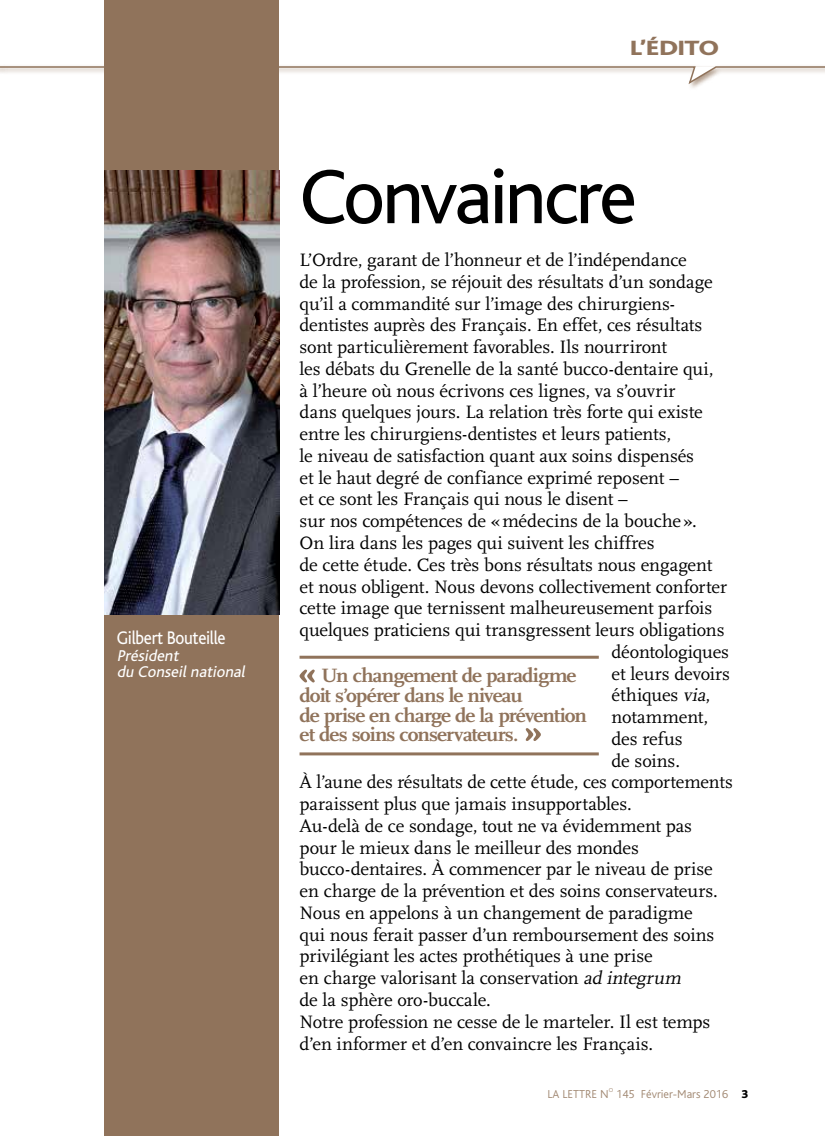
<style>
.page{position:relative;width:825px;height:1136px;background:#fff}
.page>*{position:absolute;margin:0;border:0;box-sizing:border-box;transform-origin:0 0}
.t1{font:80.55px "Bliss";letter-spacing:-.04em;color:#000}
.t2{font:800 21.6px "Bliss";letter-spacing:-.01em;color:#90735b;scale:1.25 1}
.t3{font:700 20.1px/19.5px "Scala";letter-spacing:-.04em;color:#90735b;scale:1.06 1}
.t4{font:19.05px "Bliss";letter-spacing:-.02em;color:#fff;scale:.9 1}
.t5{font:18.75px "Scala";letter-spacing:-.005em;color:#000}
.t6{font:italic 16.35px/16.4px "Bliss";color:#fff}
.t7{font:300 12px "Bliss";color:#a18872}
.t8{font:800 12px "Bliss";color:#000}
.t9{font:300 6px "Bliss";color:#a18872}
.s1{font-style:italic}
</style>
<div class="page">
<div style="left:104px;top:0;width:175px;height:1135px;background:#90735b"></div>
<hr style="left:300px;top:655px;width:299px;height:3px;background:#90735b">
<svg style="left:300px;top:669px;width:15px;height:13px"></svg>
<svg style="left:526px;top:728px;width:15px;height:13px"></svg>
<hr style="left:300px;top:752px;width:299px;height:3px;background:#90735b">
<img style="left:104px;top:170px;width:175px;height:444px">
<div style="left:0;top:65px;width:825px;height:26px;background:#90735b;opacity:.7"></div>
<svg style="left:0;top:65px;width:825px;height:21px"></svg>
<p class="t4" style="left:117px;top:628px;width:122px">Gilbert Bouteille</p>
<p class="t6" style="left:117px;top:647px;width:133px">Président<br>du Conseilnational</p>
<p class="t2" style="left:630px;top:37px;width:72px">L’ÉDITO</p>
<p class="t1" style="left:300px;top:154px;width:339px">Convaincre</p>
<p class="t5" style="left:300px;top:250px;width:389px">L’Ordre, garant de l’honneur et de l’indépendance</p>
<p class="t5" style="left:300px;top:271px;width:415px">de la profession, se réjouit des résultats d’un sondage</p>
<p class="t5" style="left:300px;top:293px;width:377px">qu’il a commandité sur l’image des chirurgiens-</p>
<p class="t5" style="left:300px;top:315px;width:404px">dentistes auprès des Français. En effet, ces résultats</p>
<p class="t5" style="left:300px;top:337px;width:369px">sont particulièrement favorables. Ils nourriront</p>
<p class="t5" style="left:300px;top:358px;width:415px">les débats du Grenelle de la santé bucco-dentaire qui,</p>
<p class="t5" style="left:300px;top:380px;width:377px">à l’heure où nous écrivons ces lignes, va s’ouvrir</p>
<p class="t5" style="left:300px;top:402px;width:405px">dans quelques jours. La relation très forte qui existe</p>
<p class="t5" style="left:300px;top:424px;width:373px">entre les chirurgiens-dentistes et leurs patients,</p>
<p class="t5" style="left:300px;top:445px;width:396px">le niveau de satisfaction quant aux soins dispensés</p>
<p class="t5" style="left:300px;top:467px;width:381px">et le haut degré de confiance exprimé reposent –</p>
<p class="t5" style="left:300px;top:489px;width:330px">et ce sont les Français qui nous le disent –</p>
<p class="t5" style="left:300px;top:511px;width:399px">sur nos compétences de «médecins de la bouche».</p>
<p class="t5" style="left:300px;top:532px;width:357px">On lira dans les pages qui suivent les chiffres</p>
<p class="t5" style="left:300px;top:554px;width:414px">de cette étude. Ces très bons résultats nous engagent</p>
<p class="t5" style="left:300px;top:576px;width:429px">et nous obligent. Nous devons collectivement conforter</p>
<p class="t5" style="left:300px;top:598px;width:414px">cette image que ternissent malheureusement parfois</p>
<p class="t5" style="left:300px;top:619px;width:427px">quelques praticiens qui transgressent leurs obligations</p>
<p class="t5" style="left:611px;top:641px;width:119px">déontologiques</p>
<p class="t5" style="left:611px;top:663px;width:120px">et leurs devoirs</p>
<p class="t5" style="left:611px;top:685px;width:100px">éthiques <span class="s1">via</span>,</p>
<p class="t5" style="left:611px;top:706px;width:98px">notamment,</p>
<p class="t5" style="left:611px;top:728px;width:73px">des refus</p>
<p class="t5" style="left:611px;top:750px;width:70px">de soins.</p>
<p class="t5" style="left:300px;top:772px;width:435px">À l’aune des résultats de cette étude, ces comportements</p>
<p class="t5" style="left:299px;top:793px;width:334px">paraissent plus que jamais insupportables.</p>
<p class="t5" style="left:299px;top:815px;width:394px">Au-delà de ce sondage, tout ne va évidemment pas</p>
<p class="t5" style="left:299px;top:837px;width:341px">pour le mieux dans le meilleur des mondes</p>
<p class="t5" style="left:299px;top:859px;width:415px">bucco-dentaires. À commencer par le niveau de prise</p>
<p class="t5" style="left:299px;top:880px;width:420px">en charge de la prévention et des soins conservateurs.</p>
<p class="t5" style="left:299px;top:902px;width:395px">Nous en appelons à un changement de paradigme</p>
<p class="t5" style="left:299px;top:924px;width:416px">qui nous ferait passer d’un remboursement des soins</p>
<p class="t5" style="left:299px;top:946px;width:355px">privilégiant les actes prothétiques à une prise</p>
<p class="t5" style="left:299px;top:967px;width:387px">en charge valorisant la conservation <span class="s1">ad integrum</span></p>
<p class="t5" style="left:300px;top:989px;width:193px">de la sphère oro-buccale.</p>
<p class="t5" style="left:300px;top:1011px;width:412px">Notre profession ne cesse de le marteler. Il est temps</p>
<p class="t5" style="left:300px;top:1033px;width:355px">d’en informer et d’en convaincre les Français.</p>
<p class="t3" style="left:300px;top:666px;width:273px;text-indent:22px">Un changement de paradigme doit s’opérer dans le niveau<br>de prise en charge de la prévention et des soins conservateurs.</p>
<p class="t7" style="left:547px;top:1087px;width:63px">LA LETTRE N</p>
<p class="t9" style="left:609px;top:1086px;width:6px">O</p>
<p class="t7" style="left:616px;top:1087px;width:114px">145 Février-Mars 2016</p>
<p class="t8" style="left:742px;top:1087px;width:8px">3</p>
</div>
